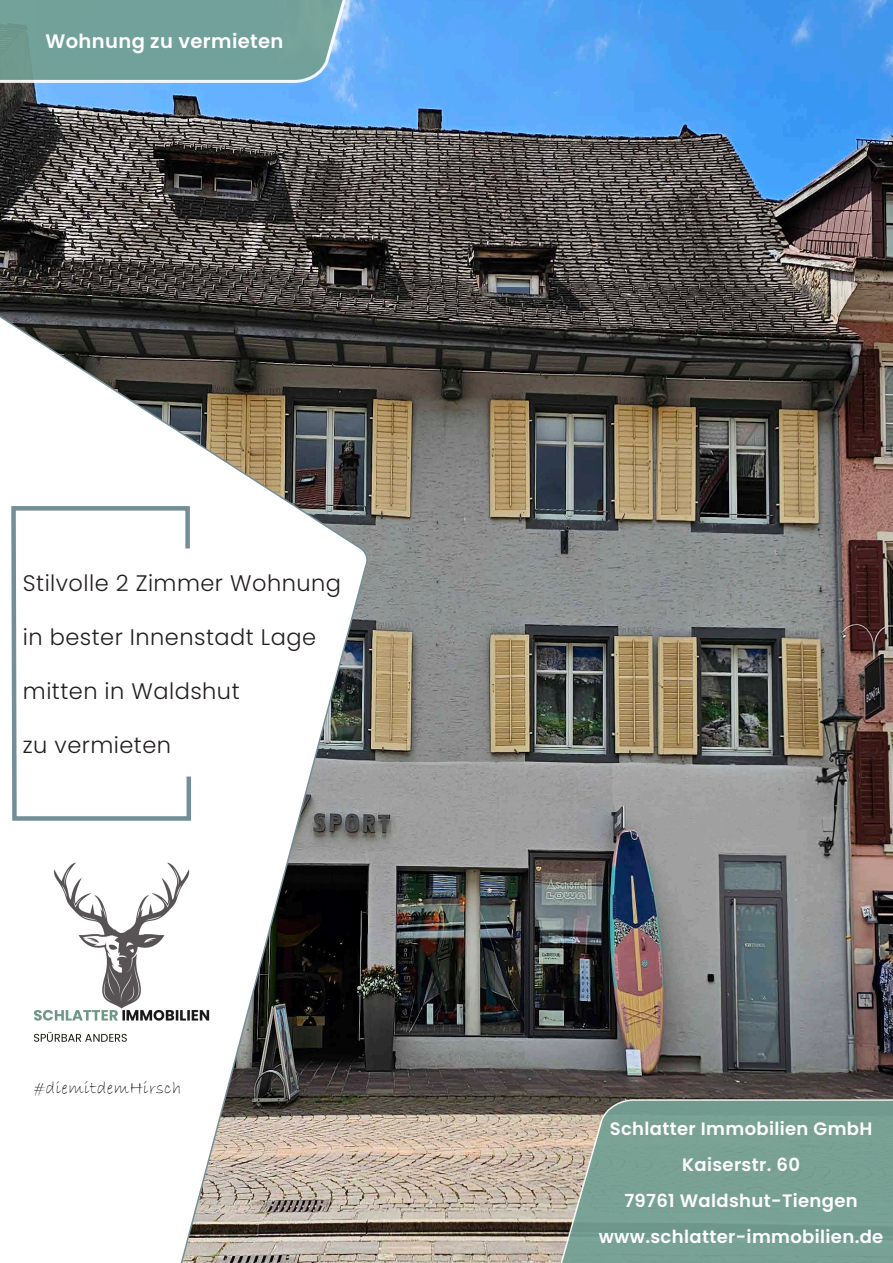
<style>
.page{position:relative;width:893px;height:1263px;background:#fff}
.page>*{position:absolute;margin:0;border:0;box-sizing:border-box;transform-origin:0 0}
.t1{font:300 22.5px "Poppins";letter-spacing:.02em;color:#231f20}
.t2{font:600 19.5px "Poppins";letter-spacing:.02em;color:#fff}
.t3{font:600 18px "Poppins";letter-spacing:.02em;color:#fff}
.t4{font:18px "Bradley Hand ITC";letter-spacing:.02em;color:#231f20}
</style>
<div class="page">
<img style="left:0;top:0;width:893px;height:1263px">
<svg style="left:0;top:0;width:397px;height:84px"></svg>
<svg style="left:531px;top:1098px;width:362px;height:165px"></svg>
<svg style="left:0;top:205px;width:371px;height:1058px"></svg>
<svg style="left:9px;top:504px;width:184px;height:319px"></svg>
<img style="left:33px;top:861px;width:178px;height:182px">
<p class="t2" style="left:45px;top:30px;width:240px">Wohnung zu vermieten</p>
<p class="t1" style="left:23px;top:570px;width:320px">Stilvolle 2 Zimmer Wohnung</p>
<p class="t1" style="left:23px;top:624px;width:295px">in bester Innenstadt Lage</p>
<p class="t1" style="left:23px;top:678px;width:218px">mitten in Waldshut</p>
<p class="t1" style="left:23px;top:732px;width:150px">zu vermieten</p>
<p class="t4" style="left:34px;top:1076px;width:149px">#diemitdemHirsch</p>
<p class="t3" style="left:610px;top:1118px;width:264px">Schlatter Immobilien GmbH</p>
<p class="t3" style="left:682px;top:1154px;width:119px">Kaiserstr. 60</p>
<p class="t3" style="left:624px;top:1190px;width:235px">79761 Waldshut-Tiengen</p>
<p class="t3" style="left:599px;top:1226px;width:286px">www.schlatter-immobilien.de</p>
</div>
